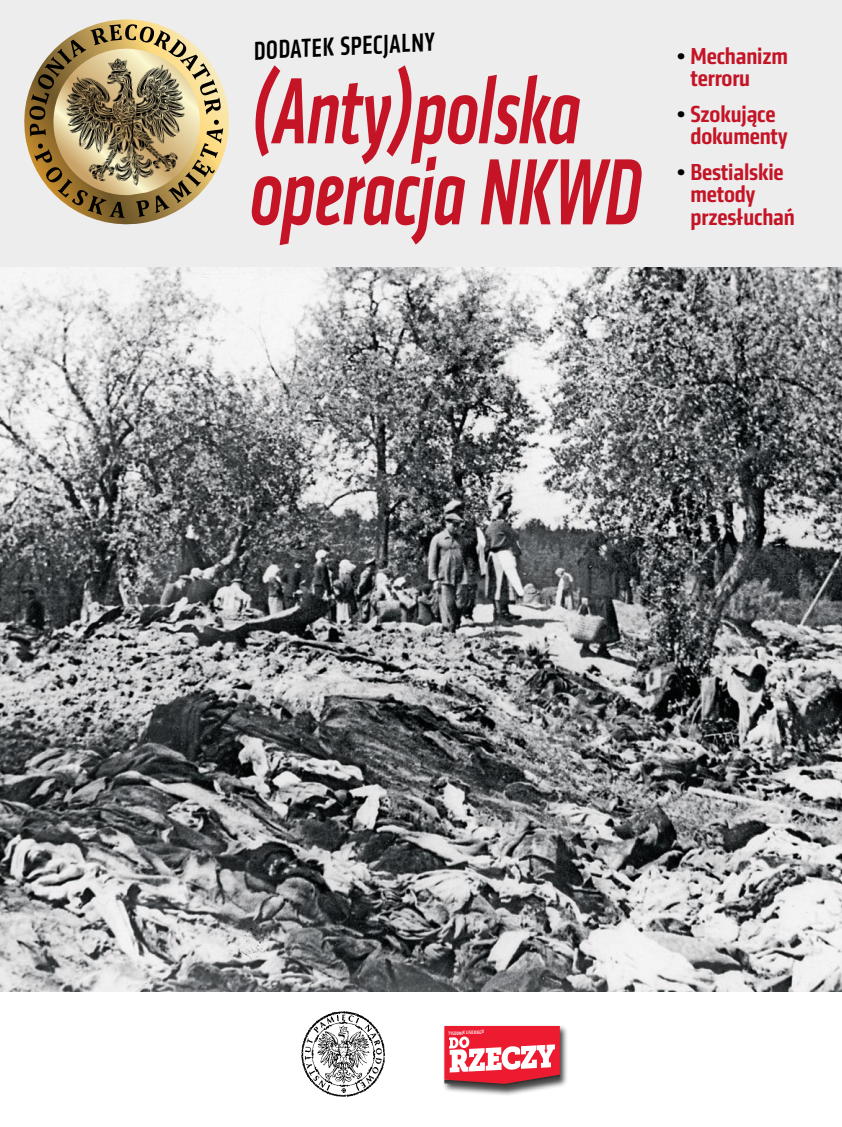
<style>
.page{position:relative;width:842px;height:1127px;background:#fff}
.page>*{position:absolute;margin:0;border:0;box-sizing:border-box;transform-origin:0 0}
.t1{font:italic 500 condensed 97.5px/81px "Klavika";color:#c41425;scale:.8 1}
.t2{font:500 condensed 27px "Klavika";color:#000;scale:.92 1}
.t3{font:500 condensed 24px/22.5px "Klavika";letter-spacing:-.005em;color:#c41425;scale:1.1 1}
.t4{font:500 condensed 4.95px "Klavika";color:#fff;scale:.92 1}
.s1{color:#000}
</style>
<div class="page">
<div style="left:0;top:0;width:842px;height:293px;background:#ededee"></div>
<img style="left:0;top:268px;width:842px;height:723px">
<svg style="left:24px;top:19px;width:205px;height:206px"></svg>
<svg style="left:29px;top:24px;width:194px;height:194px"></svg>
<img style="left:56px;top:44px;width:144px;height:156px">
<div style="left:442px;top:1023px;width:126px;height:73px;background:#000;opacity:.75"></div>
<svg style="left:444px;top:1026px;width:116px;height:61px"></svg>
<img style="left:301px;top:1012px;width:84px;height:84px">
<p class="t2" style="left:253px;top:34px;width:198px;rotate:-3deg">dodatek specjalny</p>
<h1 class="t1" style="left:251px;top:71px;width:489px">(Anty)polska operacja NKWD</h1>
<p class="t3" style="left:690px;top:45px;width:90px;text-indent:-14px"><span class="s1">•</span> Mechanizm terroru</p>
<p class="t3" style="left:676px;top:103px;width:103px;text-align:center"><span class="s1">•</span> Szokujące dokumenty</p>
<p class="t3" style="left:690px;top:160px;width:96px;text-indent:-14px"><span class="s1">•</span> Bestialskie metody przesłuchań</p>
<p class="t4" style="left:448px;top:1030px;width:40px;rotate:-3deg">tygodnik lisickiego</p>
</div>
